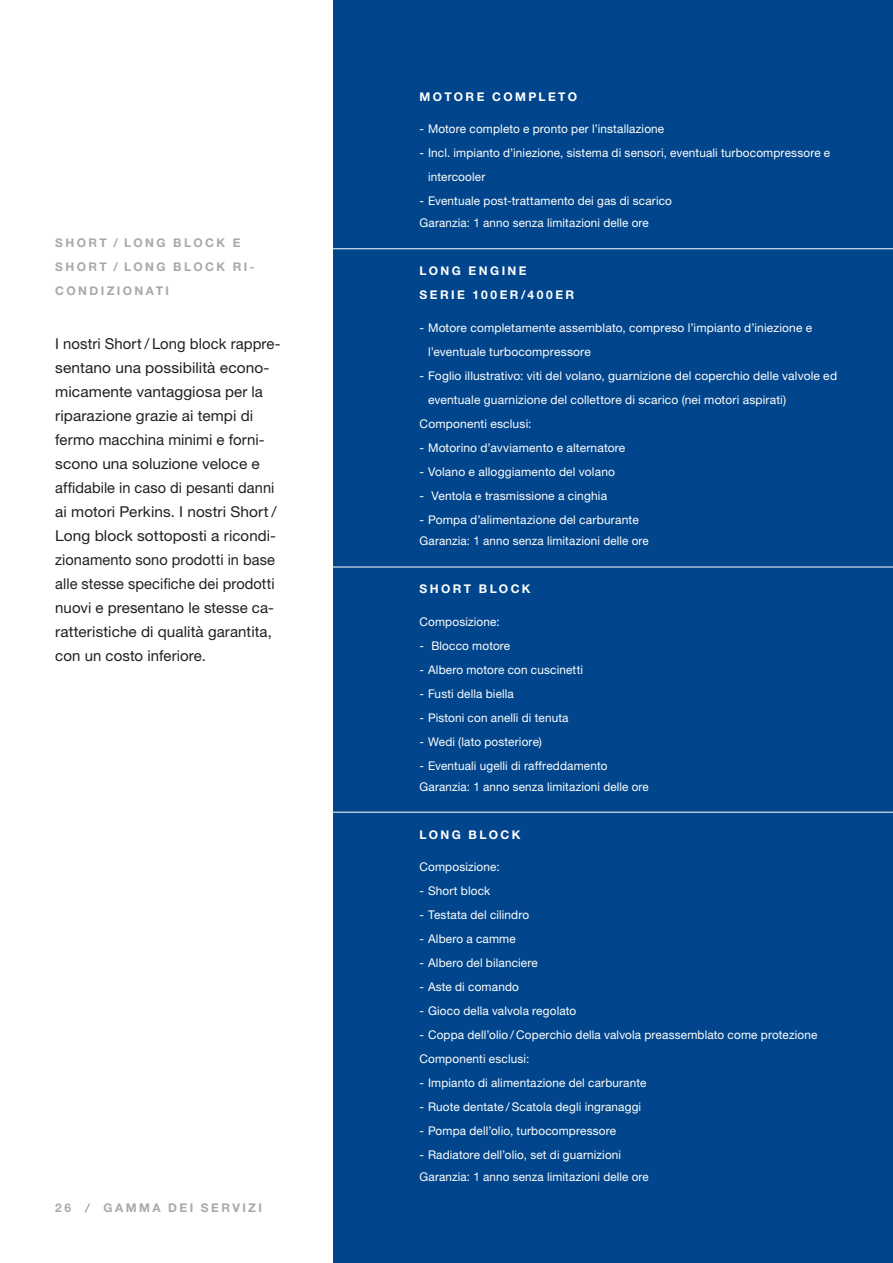
<style>
.page{position:relative;width:893px;height:1263px;background:#fff}
.page>*{position:absolute;margin:0;border:0;box-sizing:border-box;transform-origin:0 0}
.t1{font:15px/24px "Helvetica Neue LT Pro";letter-spacing:.005em;color:#231f20}
.t2{font:12px/24px "Helvetica Neue LT Pro";letter-spacing:.015em;color:#fff}
.t3{font:700 12px/24px "Helvetica Neue LT Pro";letter-spacing:.2em;color:#a8a9ad}
.t4{font:700 12px/24px "Helvetica Neue LT Pro";letter-spacing:.2em;color:#fff}
</style>
<div class="page">
<div style="left:333px;top:0;width:560px;height:1263px;background:#01468c"></div>
<svg style="left:84px;top:1203px;width:6px;height:9px"></svg>
<hr style="left:326px;top:248px;width:567px;height:1px;background:#fff">
<hr style="left:325px;top:567px;width:568px;height:1px;background:#fff">
<hr style="left:325px;top:812px;width:568px;height:1px;background:#fff">
<p class="t3" style="left:55px;top:230px;width:201px">SHORT / LONG BLOCK E<br>SHORT / LONG BLOCK RI-<br>CONDIZIONATI</p>
<p class="t1" style="left:55px;top:331px;width:227px">I nostri Short / Long block rappre&shy;sentano una possibilità econo&shy;micamente vantaggiosa per la riparazione grazie ai tempi di fermo macchina minimi e forni&shy;scono una soluzione veloce e affidabile in caso di pesanti danni ai motori Perkins. I nostri Short /<br>Long block sottoposti a ricondi&shy;zionamento sono prodotti in base alle stesse specifiche dei prodotti nuovi e presentano le stesse ca&shy;ratteristiche di qualità garantita, con un costo inferiore.</p>
<p class="t3" style="left:55px;top:1196px;width:17px">26</p>
<p class="t3" style="left:103px;top:1196px;width:160px">GAMMA DEI SERVIZI</p>
<p class="t4" style="left:420px;top:85px;width:159px">MOTORE COMPLETO</p>
<p class="t2" style="left:420px;top:116px;width:246px">- Motore completo e pronto per l’installazione</p>
<p class="t2" style="left:428px;top:140px;width:404px;text-indent:-9px">- Incl. impianto d’iniezione, sistema di sensori, eventuali turbocompressore e intercooler</p>
<p class="t2" style="left:420px;top:189px;width:254px;line-height:22.5px">- Eventuale post-trattamento dei gas di scarico<br>Garanzia: 1 anno senza limitazioni delle ore</p>
<p class="t4" style="left:420px;top:259px;width:156px">LONG ENGINE<br>SERIE 100ER/400ER</p>
<p class="t2" style="left:428px;top:316px;width:386px;text-indent:-9px">- Motore completamente assemblato, compreso l’impianto d’iniezione e l’eventuale turbocompressore</p>
<p class="t2" style="left:420px;top:364px;width:419px">- Foglio illustrativo: viti del volano, guarnizione del coperchio delle valvole ed</p>
<p class="t2" style="left:428px;top:388px;width:360px">eventuale guarnizione del collettore di scarico (nei motori aspirati)</p>
<p class="t2" style="left:420px;top:412px;width:114px">Componenti esclusi:</p>
<p class="t2" style="left:420px;top:436px;width:207px">- Motorino d’avviamento e alternatore</p>
<p class="t2" style="left:420px;top:460px;width:197px">- Volano e alloggiamento del volano</p>
<p class="t2" style="left:420px;top:484px;width:189px">- Ventola e trasmissione a cinghia</p>
<p class="t2" style="left:420px;top:509px;width:231px;line-height:21px">- Pompa d’alimentazione del carburante<br>Garanzia: 1 anno senza limitazioni delle ore</p>
<p class="t4" style="left:420px;top:577px;width:113px">SHORT BLOCK</p>
<p class="t2" style="left:420px;top:610px;width:82px">Composizione:</p>
<p class="t2" style="left:420px;top:634px;width:92px">- Blocco motore</p>
<p class="t2" style="left:420px;top:658px;width:165px">- Albero motore con cuscinetti</p>
<p class="t2" style="left:420px;top:682px;width:96px">- Fusti della biella</p>
<p class="t2" style="left:420px;top:706px;width:151px">- Pistoni con anelli di tenuta</p>
<p class="t2" style="left:420px;top:730px;width:124px">- Wedi (lato posteriore)</p>
<p class="t2" style="left:420px;top:755px;width:231px;line-height:21px">- Eventuali ugelli di raffreddamento<br>Garanzia: 1 anno senza limitazioni delle ore</p>
<p class="t4" style="left:420px;top:823px;width:102px">LONG BLOCK</p>
<p class="t2" style="left:420px;top:854px;width:82px">Composizione:</p>
<p class="t2" style="left:420px;top:878px;width:72px">- Short block</p>
<p class="t2" style="left:420px;top:902px;width:111px">- Testata del cilindro</p>
<p class="t2" style="left:420px;top:926px;width:98px">- Albero a camme</p>
<p class="t2" style="left:420px;top:950px;width:120px">- Albero del bilanciere</p>
<p class="t2" style="left:420px;top:974px;width:101px">- Aste di comando</p>
<p class="t2" style="left:420px;top:998px;width:158px">- Gioco della valvola regolato</p>
<p class="t2" style="left:420px;top:1022px;width:399px">- Coppa dell’olio / Coperchio della valvola preassemblato come protezione<br>Componenti esclusi:</p>
<p class="t2" style="left:420px;top:1070px;width:228px">- Impianto di alimentazione del carburante</p>
<p class="t2" style="left:420px;top:1094px;width:223px">- Ruote dentate / Scatola degli ingranaggi</p>
<p class="t2" style="left:420px;top:1118px;width:198px">- Pompa dell’olio, turbocompressore</p>
<p class="t2" style="left:420px;top:1143px;width:231px;line-height:22.5px">- Radiatore dell’olio, set di guarnizioni<br>Garanzia: 1 anno senza limitazioni delle ore</p>
</div>
